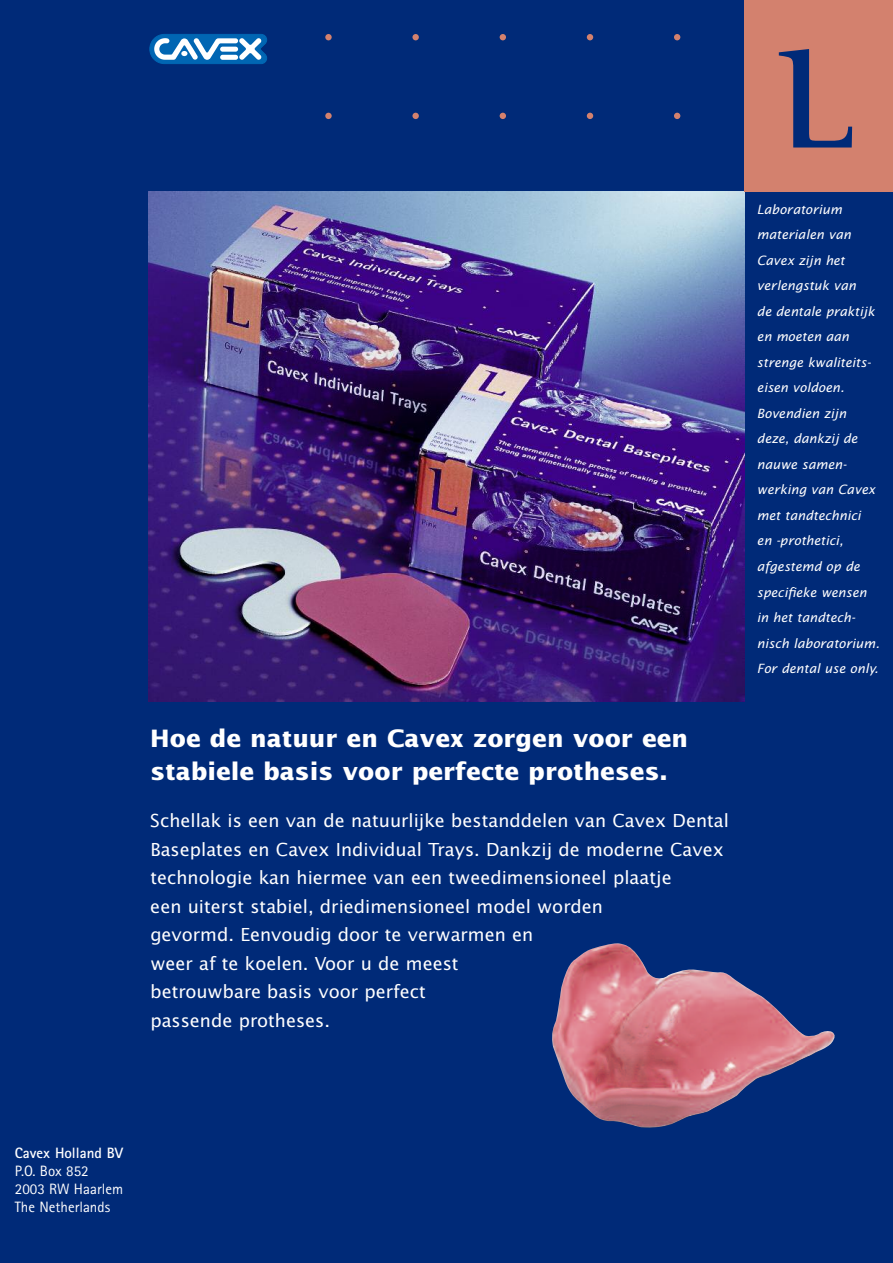
<style>
.page{position:relative;width:893px;height:1263px;background:#002a78}
.page>*{position:absolute;margin:0;border:0;box-sizing:border-box;transform-origin:0 0}
.t1{font:700 144px "Rotis Semi Serif";color:#002a78}
.t2{font:700 24px/33px "Lucida Sans";color:#fff}
.t3{font:18px/28.5px "Lucida Sans";color:#fff}
.t4{font:15px/18px "Rotis Sans Serif";color:#fff}
.t5{font:700 15px "Rotis Sans Serif";color:#fff}
.t6{font:italic 12.75px/25.5px "Lucida Sans";color:#fff}
</style>
<div class="page">
<div style="left:325px;top:34px;width:7px;height:6px;background:#d3816e;border-radius:50%"></div>
<div style="left:325px;top:113px;width:7px;height:6px;background:#d3816e;border-radius:50%"></div>
<div style="left:412px;top:34px;width:7px;height:6px;background:#d3816e;border-radius:50%"></div>
<div style="left:412px;top:113px;width:7px;height:6px;background:#d3816e;border-radius:50%"></div>
<svg style="left:500px;top:34px;width:6px;height:6px"></svg>
<svg style="left:500px;top:113px;width:6px;height:6px"></svg>
<svg style="left:587px;top:34px;width:6px;height:6px"></svg>
<svg style="left:587px;top:113px;width:6px;height:6px"></svg>
<svg style="left:674px;top:34px;width:6px;height:6px"></svg>
<svg style="left:674px;top:113px;width:6px;height:6px"></svg>
<img style="left:149px;top:191px;width:595px;height:511px">
<svg style="left:149px;top:34px;width:118px;height:30px;background:#5595c9"></svg>
<div style="left:744px;top:0;width:149px;height:191px;background:#d3816e"></div>
<img style="left:552px;top:943px;width:283px;height:185px">
<h2 class="t2" style="left:150px;top:724px;width:539px">Hoe de natuur en Cavex zorgen voor een stabiele basis voor perfecte protheses.</h2>
<p class="t3" style="left:150px;top:807px;width:580px">Schellak is een van de natuurlijke bestanddelen van Cavex Dental Baseplates en Cavex Individual Trays. Dankzij de moderne Cavex technologie kan hiermee van een tweedimensioneel plaatje<br>een uiterst stabiel, driedimensioneel model worden<br>gevormd. Eenvoudig door te verwarmen en<br>weer af te koelen. Voor u de meest<br>betrouwbare basis voor perfect<br>passende protheses.</p>
<h1 class="t1" style="left:780px;top:51px;width:79px">L</h1>
<p class="t6" style="left:757px;top:197px;width:124px">Laboratorium materialen van<br>Cavex zijn het verlengstuk van<br>de dentale praktijk en moeten aan strenge kwaliteits&shy;eisen voldoen.<br>Bovendien zijn deze, dankzij de nauwe samen&shy;werking van Cavex met tandtechnici<br>en -prothetici, afgestemd op de specifieke wensen in het tandtech&shy;nisch laboratorium.<br>For dental use only.</p>
<p class="t5" style="left:15px;top:1147px;width:110px">Cavex Holland BV</p>
<p class="t4" style="left:15px;top:1163px;width:110px">P.O. Box 852<br>2003 RW Haarlem<br>The Netherlands</p>
</div>
